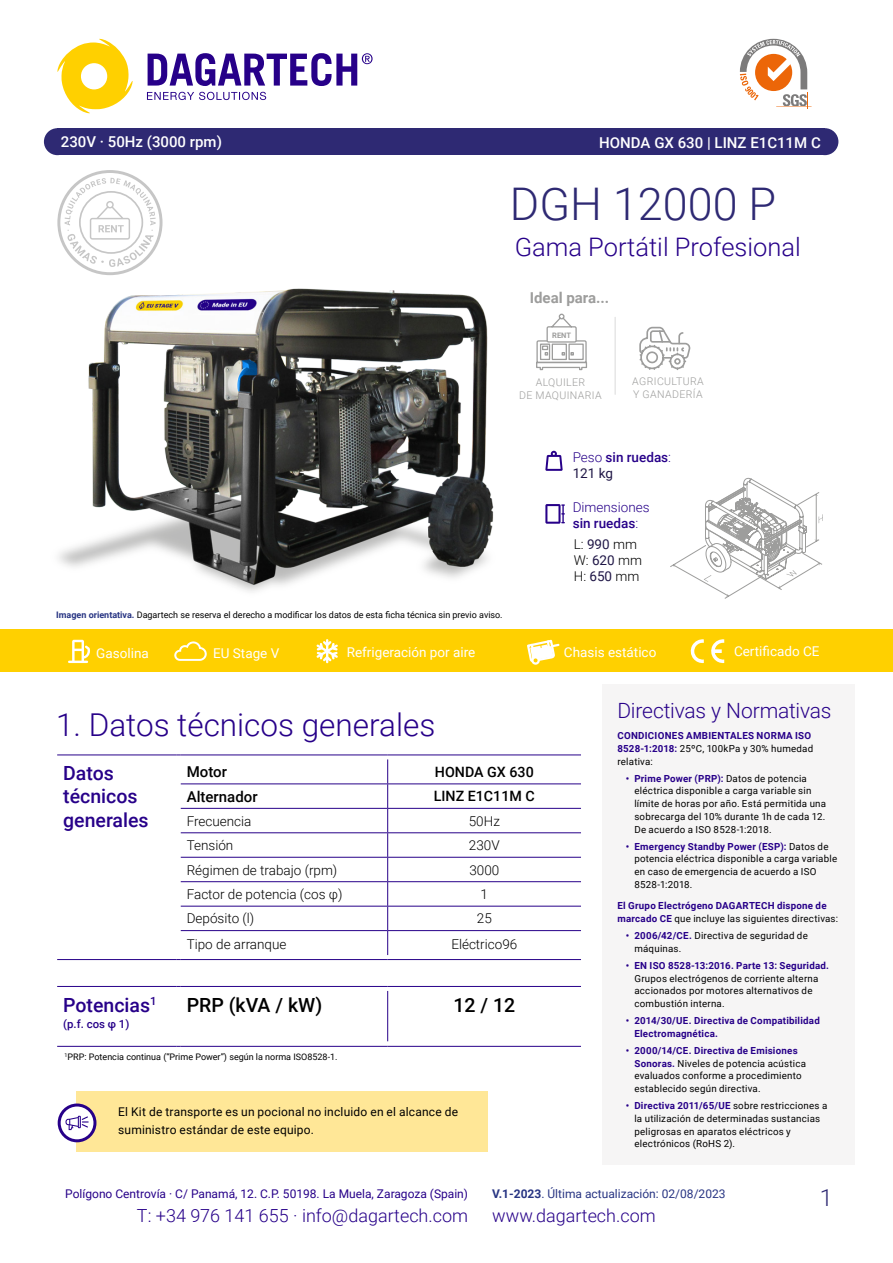
<style>
.page{position:relative;width:893px;height:1263px;background:#fff}
.page>*{position:absolute;margin:0;border:0;box-sizing:border-box;transform-origin:0 0}
.t1{font:300 45px "Roboto";color:#2e2973}
.t2{font:300 31.5px "Roboto";color:#270089}
.t3{font:300 25.5px "Roboto";color:#270089}
.t4{font:300 23.4px "Roboto";color:#2e2973}
.t5{font:300 21px "Roboto";letter-spacing:-.01em;color:#270089}
.t6{font:500 19.5px/23.4px "Roboto";color:#270089}
.t7{font:500 19.5px "Roboto";color:#000}
.t8{font:300 18px "Roboto";color:#270089}
.t9{font:500 15px "Roboto";color:#fff}
.t10{font:500 15px "Roboto";color:#000}
.t11{font:700 15px "Roboto";color:#9d9d9c}
.t12{font:500 14.25px "Roboto";color:#000}
.t13{font:300 13.5px/16.2px "Roboto";color:#000}
.t14{font:13.5px "Roboto";color:#fff}
.t15{font:300 13.5px/16.2px "Roboto";color:#270089}
.t16{font:500 13.5px/16.2px "Roboto";color:#270089}
.t17{font:12px/18px "Roboto";letter-spacing:.015em;color:#000}
.t18{font:12px "Roboto";color:#270089}
.t19{font:12px "Roboto";color:#283583}
.t20{font:500 11.4px "Roboto";color:#270089}
.t21{font:300 10.5px/12.6px "Roboto";letter-spacing:.035em;color:#9d9d9c}
.t22{font:9.75px/12.8px "Roboto";letter-spacing:.025em;color:#000}
.t23{font:700 9.75px/12.8px "Roboto";letter-spacing:.025em;color:#270089}
.t24{font:9px "Roboto";color:#000}
.t25{font:700 7.5px "Roboto";color:#9d9d9c}
.s1{font-weight:700;color:#283583}
.s2{font-weight:300}
.s3{font-weight:400;color:#1f1646}
.s4{font-weight:500}
.s5{font-weight:400;color:#000}
.s6{font-weight:700;color:#270089}
.s7{font-weight:700}
</style>
<div class="page">
<div style="left:57px;top:128px;width:768px;height:27px;background:#2e2973"></div>
<div style="left:44px;top:128px;width:27px;height:27px;background:#2e2973;border-radius:50%"></div>
<div style="left:811px;top:128px;width:27px;height:27px;background:#2e2973;border-radius:50%"></div>
<svg style="left:740px;top:39px;width:71px;height:70px"></svg>
<svg style="left:57px;top:39px;width:76px;height:74px"></svg>
<svg style="left:148px;top:53px;width:225px;height:33px"></svg>
<svg style="left:147px;top:92px;width:119px;height:8px"></svg>
<div style="left:602px;top:684px;width:252px;height:481px;background:#f6f5f5"></div>
<div style="left:77px;top:1091px;width:411px;height:60px;background:#ffe797"></div>
<svg style="left:59px;top:1105px;width:36px;height:36px"></svg>
<div style="left:58px;top:1103px;width:38px;height:39px;border:3px solid #270089;border-radius:50%"></div>
<svg style="left:65px;top:1116px;width:24px;height:14px"></svg>
<div style="left:0;top:630px;width:893px;height:42px;background:#ffd000"></div>
<svg style="left:68px;top:640px;width:22px;height:23px"></svg>
<svg style="left:316px;top:639px;width:22px;height:24px"></svg>
<svg style="left:556px;top:504px;width:9px;height:20px"></svg>
<svg style="left:556px;top:451px;width:7px;height:20px"></svg>
<svg style="left:174px;top:641px;width:33px;height:20px"></svg>
<svg style="left:711px;top:639px;width:13px;height:24px"></svg>
<svg style="left:690px;top:639px;width:14px;height:24px"></svg>
<hr style="left:615px;top:317px;width:1px;height:77px;background:#dadada">
<hr style="left:57px;top:754px;width:119px;height:1px;background:#270089">
<hr style="left:181px;top:754px;width:207px;height:1px;background:#270089">
<hr style="left:388px;top:754px;width:193px;height:1px;background:#270089">
<hr style="left:181px;top:783px;width:207px;height:1px;background:#270089">
<hr style="left:388px;top:783px;width:193px;height:1px;background:#270089">
<hr style="left:181px;top:808px;width:207px;height:1px;background:#270089">
<hr style="left:388px;top:808px;width:193px;height:1px;background:#270089">
<hr style="left:181px;top:832px;width:207px;height:1px;background:#270089">
<hr style="left:388px;top:832px;width:193px;height:1px;background:#270089">
<hr style="left:181px;top:857px;width:207px;height:1px;background:#270089">
<hr style="left:388px;top:857px;width:193px;height:1px;background:#270089">
<hr style="left:181px;top:881px;width:207px;height:1px;background:#270089">
<hr style="left:388px;top:881px;width:193px;height:1px;background:#270089">
<hr style="left:181px;top:906px;width:207px;height:1px;background:#270089">
<hr style="left:388px;top:906px;width:193px;height:1px;background:#270089">
<hr style="left:181px;top:930px;width:207px;height:1px;background:#270089">
<hr style="left:388px;top:930px;width:193px;height:1px;background:#270089">
<svg style="left:387px;top:759px;width:1px;height:196px"></svg>
<hr style="left:181px;top:959px;width:207px;height:1px;background:#270089">
<hr style="left:388px;top:959px;width:193px;height:1px;background:#270089">
<hr style="left:57px;top:959px;width:119px;height:1px;background:#270089">
<hr style="left:57px;top:986px;width:119px;height:1px;background:#270089">
<hr style="left:181px;top:986px;width:207px;height:1px;background:#270089">
<hr style="left:388px;top:986px;width:193px;height:1px;background:#270089">
<hr style="left:387px;top:991px;width:1px;height:50px;background:#270089">
<hr style="left:181px;top:1046px;width:207px;height:1px;background:#270089">
<hr style="left:388px;top:1046px;width:193px;height:1px;background:#270089">
<hr style="left:57px;top:1046px;width:119px;height:1px;background:#270089">
<svg style="left:527px;top:639px;width:33px;height:26px"></svg>
<svg style="left:670px;top:478px;width:153px;height:121px"></svg>
<svg style="left:639px;top:326px;width:52px;height:44px"></svg>
<img style="left:59px;top:288px;width:497px;height:304px">
<svg style="left:57px;top:170px;width:106px;height:105px"></svg>
<svg style="left:535px;top:313px;width:53px;height:58px"></svg>
<h3 class="t9" style="left:61px;top:131px;width:163px">230V · 50Hz (3000 rpm)</h3>
<h3 class="t9" style="left:599px;top:132px;width:223px">HONDA GX 630 | LINZ E1C11M C</h3>
<h1 class="t1" style="left:510px;top:173px;width:268px">DGH 12000 P</h1>
<h3 class="t3" style="left:515px;top:229px;width:288px">Gama Portátil Profesional</h3>
<h3 class="t11" style="left:530px;top:287px;width:81px">Ideal para...</h3>
<p class="t25" style="left:552px;top:330px;width:20px">RENT</p>
<p class="t21" style="left:519px;top:376px;width:84px;text-align:center">ALQUILER<br>DE MAQUINARIA</p>
<p class="t21" style="left:632px;top:375px;width:73px">AGRICULTURA<br>Y GANADERÍA</p>
<p class="t24" style="left:56px;top:609px;width:448px"><span class="s1">Imagen orientativa.</span> Dagartech se reserva el derecho a modificar los datos de esta ficha técnica sin previo aviso.</p>
<h3 class="t16" style="left:573px;top:448px;width:100px"><span class="s2">Peso</span> sin ruedas<span class="s2">:<br></span><span class="s3">121 kg</span></h3>
<h3 class="t15" style="left:573px;top:498px;width:78px">Dimensiones <span class="s4">sin ruedas</span>:</h3>
<h3 class="t13" style="left:574px;top:535px;width:70px">L: <span class="s3">990</span> mm<br>W: <span class="s3">620</span> mm<br>H: <span class="s3">650</span> mm</h3>
<h3 class="t14" style="left:96px;top:643px;width:54px">Gasolina</h3>
<h3 class="t14" style="left:347px;top:643px;width:130px">Refrigeración por aire</h3>
<h3 class="t14" style="left:564px;top:643px;width:94px">Chasis estático</h3>
<h3 class="t14" style="left:213px;top:644px;width:68px">EU Stage V</h3>
<h3 class="t14" style="left:734px;top:642px;width:87px">Certificado CE</h3>
<h2 class="t2" style="left:56px;top:703px;width:381px">1. Datos técnicos generales</h2>
<h3 class="t6" style="left:63px;top:761px;width:87px">Datos técnicos generales</h3>
<h3 class="t10" style="left:187px;top:761px;width:42px">Motor</h3>
<h3 class="t12" style="left:435px;top:762px;width:100px">HONDA GX 630</h3>
<h3 class="t10" style="left:187px;top:786px;width:72px">Alternador</h3>
<h3 class="t12" style="left:434px;top:786px;width:102px">LINZ E1C11M C</h3>
<h3 class="t13" style="left:187px;top:812px;width:66px">Frecuencia</h3>
<h3 class="t13" style="left:469px;top:812px;width:33px">50Hz</h3>
<h3 class="t13" style="left:187px;top:837px;width:48px">Tensión</h3>
<h3 class="t13" style="left:469px;top:837px;width:32px">230V</h3>
<h3 class="t13" style="left:187px;top:861px;width:152px">Régimen de trabajo (rpm)</h3>
<h3 class="t13" style="left:469px;top:861px;width:31px">3000</h3>
<h3 class="t13" style="left:187px;top:885px;width:157px">Factor de potencia (cos φ)</h3>
<h3 class="t13" style="left:481px;top:885px;width:9px">1</h3>
<h3 class="t13" style="left:187px;top:910px;width:69px">Depósito (l)</h3>
<h3 class="t13" style="left:477px;top:910px;width:16px">25</h3>
<h3 class="t13" style="left:187px;top:936px;width:101px">Tipo de arranque</h3>
<h3 class="t13" style="left:451px;top:936px;width:68px">Eléctrico96</h3>
<h3 class="t6" style="left:63px;top:992px;width:95px">Potencias<sup>1</sup></h3>
<p class="t20" style="left:63px;top:1016px;width:68px">(p.f. cos φ 1)</p>
<h3 class="t7" style="left:187px;top:991px;width:137px">PRP (kVA / kW)</h3>
<h3 class="t7" style="left:453px;top:991px;width:63px">12 / 12</h3>
<p class="t24" style="left:65px;top:1050px;width:274px"><sup>1</sup>PRP: Potencia continua (“Prime Power”) según la norma ISO8528-1.</p>
<p class="t17" style="left:118px;top:1102px;width:341px">El Kit de transporte es un pocional no incluido en el alcance de suministro estándar de este equipo.</p>
<h3 class="t5" style="left:617px;top:696px;width:215px">Directivas y Normativas</h3>
<p class="t23" style="left:617px;top:729px;width:197px">CONDICIONES AMBIENTALES NORMA ISO<br>8528-1:2018: <span class="s5">25ºC, 100kPa y 30% humedad relativa:</span></p>
<p class="t22" style="left:634px;top:771px;width:193px;text-indent:-9px"><span class="s6">• Prime Power (PRP):</span> Datos de potencia eléctrica disponible a carga variable sin límite de horas por año. Está permitida una sobrecarga del 10% durante 1h de cada 12.<br>De acuerdo a ISO 8528-1:2018.</p>
<p class="t22" style="left:634px;top:839px;width:204px;text-indent:-9px"><span class="s6">• Emergency Standby Power (ESP):</span> Datos de potencia eléctrica disponible a carga variable en caso de emergencia de acuerdo a ISO 8528-1:2018.</p>
<p class="t23" style="left:617px;top:899px;width:222px">El Grupo Electrógeno DAGARTECH dispone de marcado CE <span class="s5">que incluye las siguientes directivas:</span></p>
<p class="t22" style="left:634px;top:929px;width:175px;text-indent:-9px"><span class="s6">• 2006/42/CE.</span> Directiva de seguridad de máquinas.</p>
<p class="t23" style="left:626px;top:958px;width:205px">• EN ISO 8528-13:2016. Parte 13: Seguridad.</p>
<p class="t22" style="left:634px;top:971px;width:185px">Grupos electrógenos de corriente alterna accionados por motores alternativos de combustión interna.</p>
<p class="t23" style="left:634px;top:1014px;width:187px;text-indent:-9px">• 2014/30/UE. Directiva de Compatibilidad<br>Electromagnética.</p>
<p class="t22" style="left:634px;top:1043px;width:173px;text-indent:-9px"><span class="s6">• 2000/14/CE. Directiva de Emisiones Sonoras.</span> Niveles de potencia acústica evaluados conforme a procedimiento establecido según directiva.</p>
<p class="t22" style="left:634px;top:1099px;width:194px;text-indent:-9px"><span class="s6">• Directiva 2011/65/UE</span> sobre restricciones a la utilización de determinadas sustancias peligrosas en aparatos eléctricos y electrónicos (RoHS 2).</p>
<p class="t19" style="left:492px;top:1185px;width:235px"><span class="s7">V.1-2023</span>. Última actualización: 02/08/2023</p>
<p class="t18" style="left:65px;top:1185px;width:404px">Polígono Centrovía · C/ Panamá, 12. C.P. 50198. La Muela, Zaragoza (Spain)</p>
<h3 class="t8" style="left:137px;top:1203px;width:333px">T: +34 976 141 655 · info@dagartech.com</h3>
<h3 class="t8" style="left:492px;top:1203px;width:165px">www.dagartech.com</h3>
<h3 class="t4" style="left:820px;top:1182px;width:14px">1</h3>
</div>
